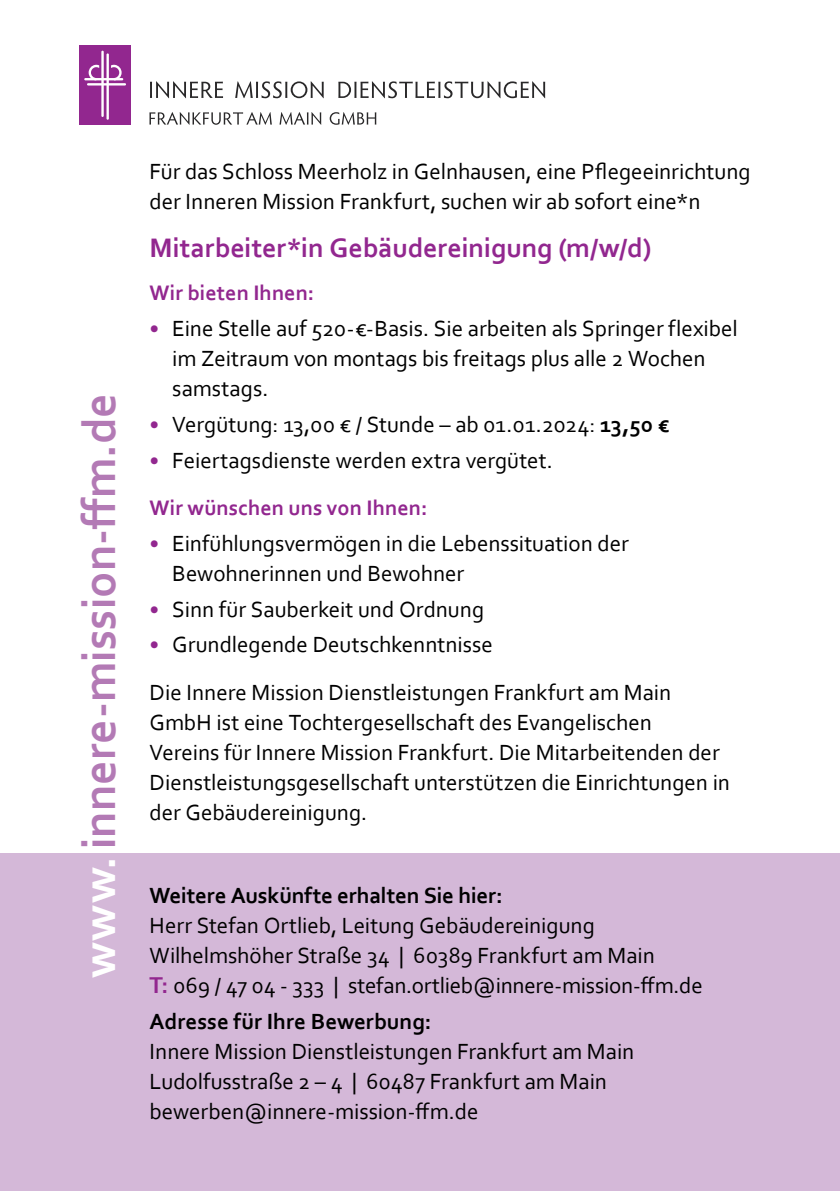
<style>
.page{position:relative;width:840px;height:1191px;background:#fff}
.page>*{position:absolute;margin:0;border:0;box-sizing:border-box;transform-origin:0 0}
.t1{font:700 48px "Corbel";letter-spacing:-.005em;color:#b37ab5}
.t2{font:700 28px "Corbel";color:#92278f}
.t3{font:23px/30px "Corbel";color:#000}
.t4{font:700 23px "Corbel";letter-spacing:-.005em;color:#000}
.t5{font:700 22px "Corbel";letter-spacing:.005em;color:#92278f}
.s1{color:#fff}
.s2{font-weight:700;font-size:22px;color:#92278f}
.s3{font-weight:700}
.s4{font-weight:700;font-size:24px;color:#92278f}
</style>
<div class="page">
<div style="left:0;top:854px;width:839px;height:337px;background:#d4b8d8"></div>
<div style="left:79px;top:45px;width:52px;height:80px;background:#92278f"></div>
<hr style="left:101px;top:51px;width:3px;height:66px;background:#fff">
<hr style="left:106px;top:53px;width:3px;height:67px;background:#fff">
<hr style="left:84px;top:78px;width:39px;height:2px;background:#fff">
<hr style="left:87px;top:83px;width:39px;height:2px;background:#fff">
<svg style="left:89px;top:65px;width:10px;height:13px"></svg>
<svg style="left:111px;top:65px;width:10px;height:13px"></svg>
<svg style="left:149px;top:112px;width:227px;height:13px"></svg>
<svg style="left:150px;top:81px;width:395px;height:17px"></svg>
<h1 class="t1" style="left:69px;top:978px;width:586px;rotate:-90deg"><span class="s1">www.</span>innere-mission-ffm.de</h1>
<p class="t3" style="left:149px;top:155px;width:602px">Für das Schloss Meerholz in Gelnhausen, eine Pflegeeinrichtung der Inneren Mission Frankfurt, suchen wir ab sofort eine*n</p>
<p class="t2" style="left:149px;top:230px;width:503px">Mitarbeiter*in Gebäudereinigung (m/w/d)</p>
<p class="t5" style="left:149px;top:279px;width:166px">Wir bieten Ihnen:</p>
<p class="t3" style="left:172px;top:313px;width:566px;text-indent:-23px"><span class="s2">•</span> Eine Stelle auf 520-€-Basis. Sie arbeiten als Springer flexibel im Zeitraum von montags bis freitags plus alle 2 Wochen samstags.</p>
<p class="t3" style="left:149px;top:408px;width:521px"><span class="s2">•</span> Vergütung: 13,00 € / Stunde – ab 01.01.2024: <span class="s3">13,50 €</span></p>
<p class="t3" style="left:149px;top:444px;width:405px"><span class="s2">•</span> Feiertagsdienste werden extra vergütet.</p>
<p class="t5" style="left:149px;top:494px;width:279px">Wir wünschen uns von Ihnen:</p>
<p class="t3" style="left:172px;top:527px;width:458px;text-indent:-23px"><span class="s2">•</span> Einfühlungsvermögen in die Lebenssituation der<br>Bewohnerinnen und Bewohner</p>
<p class="t3" style="left:149px;top:593px;width:336px"><span class="s2">•</span> Sinn für Sauberkeit und Ordnung</p>
<p class="t3" style="left:149px;top:620px;width:523px;line-height:47.6px"><span class="s2">•</span> Grundlegende Deutschkenntnisse<br>Die Innere Mission Dienstleistungen Frankfurt am Main</p>
<p class="t3" style="left:149px;top:706px;width:581px">GmbH ist eine Tochtergesellschaft des Evangelischen<br>Vereins für Innere Mission Frankfurt. Die Mitarbeitenden der Dienstleistungsgesellschaft unterstützen die Einrichtungen in der Gebäudereinigung.</p>
<p class="t4" style="left:149px;top:881px;width:354px">Weitere Auskünfte erhalten Sie hier:</p>
<p class="t3" style="left:149px;top:910px;width:554px">Herr Stefan Ortlieb, Leitung Gebäudereinigung<br>Wilhelmshöher Straße 34 | 60389 Frankfurt am Main<br><span class="s4">T:</span> 069 / 47 04 - 333 | stefan.ortlieb@innere-mission-ffm.de</p>
<p class="t4" style="left:149px;top:1007px;width:283px">Adresse für Ihre Bewerbung:</p>
<p class="t3" style="left:149px;top:1035px;width:486px">Innere Mission Dienstleistungen Frankfurt am Main<br>Ludolfusstraße 2 – 4 | 60487 Frankfurt am Main bewerben@innere-mission-ffm.de</p>
</div>
